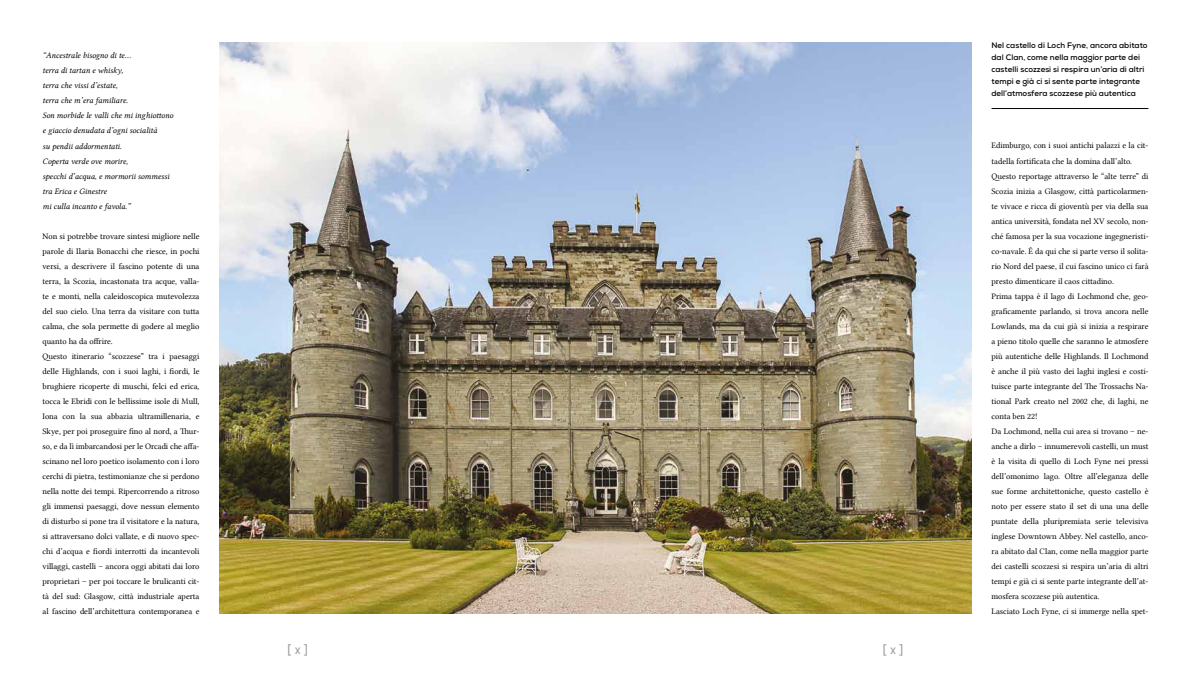
<style>
.page{position:relative;width:1191px;height:681px;background:#fff}
.page>*{position:absolute;margin:0;border:0;box-sizing:border-box;transform-origin:0 0}
.t1{font:13px "Panefresco 500 wt";color:#9d9d9c}
.t2{font:8.5px/15px "Lin Libertine";letter-spacing:-.005em;color:#000}
.t3{font:8.5px/15px "Lin Libertine I";letter-spacing:-.005em;color:#000}
.t4{font:700 8px/12px "Nexa";color:#000}
</style>
<div class="page">
<img style="left:219px;top:43px;width:752px;height:570px">
<hr style="left:991px;top:108px;width:157px;height:1px;background:#000">
<p class="t3" style="left:43px;top:48px;width:132px">“Ancestrale bisogno di te...<br>terra di tartan e whisky,<br>terra che vissi d’estate,<br>terra che m’era familiare.<br>Son morbide le valli che mi inghiottono e giaccio denudata d’ogni socialità<br>su pendii addormentati.<br>Coperta verde ove morire,<br>specchi d’acqua, e mormorii sommessi tra Erica e Ginestre<br>mi culla incanto e favola.”</p>
<p class="t2" style="left:43px;top:228px;width:158px">Non si potrebbe trovare sintesi migliore nelle parole di Ilaria Bonacchi che riesce, in pochi versi, a descrivere il fascino potente di una terra, la Scozia, incastonata tra acque, valla&shy;te e monti, nella caleidoscopica mutevolezza del suo cielo. Una terra da visitare con tutta calma, che sola permette di godere al meglio quanto ha da offrire.<br>Questo itinerario “scozzese” tra i paesaggi delle Highlands, con i suoi laghi, i fiordi, le brughiere ricoperte di muschi, felci ed erica, tocca le Ebridi con le bellissime isole di Mull, Iona con la sua abbazia ultramillenaria, e Skye, per poi proseguire fino al nord, a Thur&shy;so, e da lì imbarcandosi per le Orcadi che affa&shy;scinano nel loro poetico isolamento con i loro cerchi di pietra, testimonianze che si perdono nella notte dei tempi. Ripercorrendo a ritroso gli immensi paesaggi, dove nessun elemento di disturbo si pone tra il visitatore e la natura, si attraversano dolci vallate, e di nuovo spec&shy;chi d’acqua e fiordi interrotti da incantevoli villaggi, castelli – ancora oggi abitati dai loro proprietari – per poi toccare le brulicanti cit&shy;tà del sud: Glasgow, città industriale aperta al fascino dell’architettura contemporanea e</p>
<h1 class="t1" style="left:288px;top:639px;width:21px">[ x ]</h1>
<h1 class="t1" style="left:883px;top:639px;width:21px">[ x ]</h1>
<p class="t4" style="left:991px;top:39px;width:158px">Nel castello di Loch Fyne, ancora abitato dal Clan, come nella maggior parte dei castelli scozzesi si respira un’aria di altri tempi e già ci si sente parte integrante dell’atmosfera scozzese più autentica</p>
<p class="t2" style="left:991px;top:138px;width:158px">Edimburgo, con i suoi antichi palazzi e la cit&shy;tadella fortificata che la domina dall’alto.<br>Questo reportage attraverso le “alte terre” di Scozia inizia a Glasgow, città particolarmen&shy;te vivace e ricca di gioventù per via della sua antica università, fondata nel XV secolo, non&shy;ché famosa per la sua vocazione ingegneristi&shy;co-navale. È da qui che si parte verso il solita&shy;rio Nord del paese, il cui fascino unico ci farà presto dimenticare il caos cittadino.<br>Prima tappa è il lago di Lochmond che, geo&shy;graficamente parlando, si trova ancora nelle Lowlands, ma da cui già si inizia a respirare a pieno titolo quelle che saranno le atmosfere più autentiche delle Highlands. Il Lochmond è anche il più vasto dei laghi inglesi e costi&shy;tuisce parte integrante del The Trossachs Na&shy;tional Park creato nel 2002 che, di laghi, ne conta ben 22!<br>Da Lochmond, nella cui area si trovano – ne&shy;anche a dirlo – innumerevoli castelli, un must è la visita di quello di Loch Fyne nei pressi dell’omonimo lago. Oltre all’eleganza delle sue forme architettoniche, questo castello è noto per essere stato il set di una una delle puntate della pluripremiata serie televisiva inglese Downtown Abbey. Nel castello, anco&shy;ra abitato dal Clan, come nella maggior parte dei castelli scozzesi si respira un’aria di altri tempi e già ci si sente parte integrante dell’at&shy;mosfera scozzese più autentica.<br>Lasciato Loch Fyne, ci si immerge nella spet-</p>
</div>
